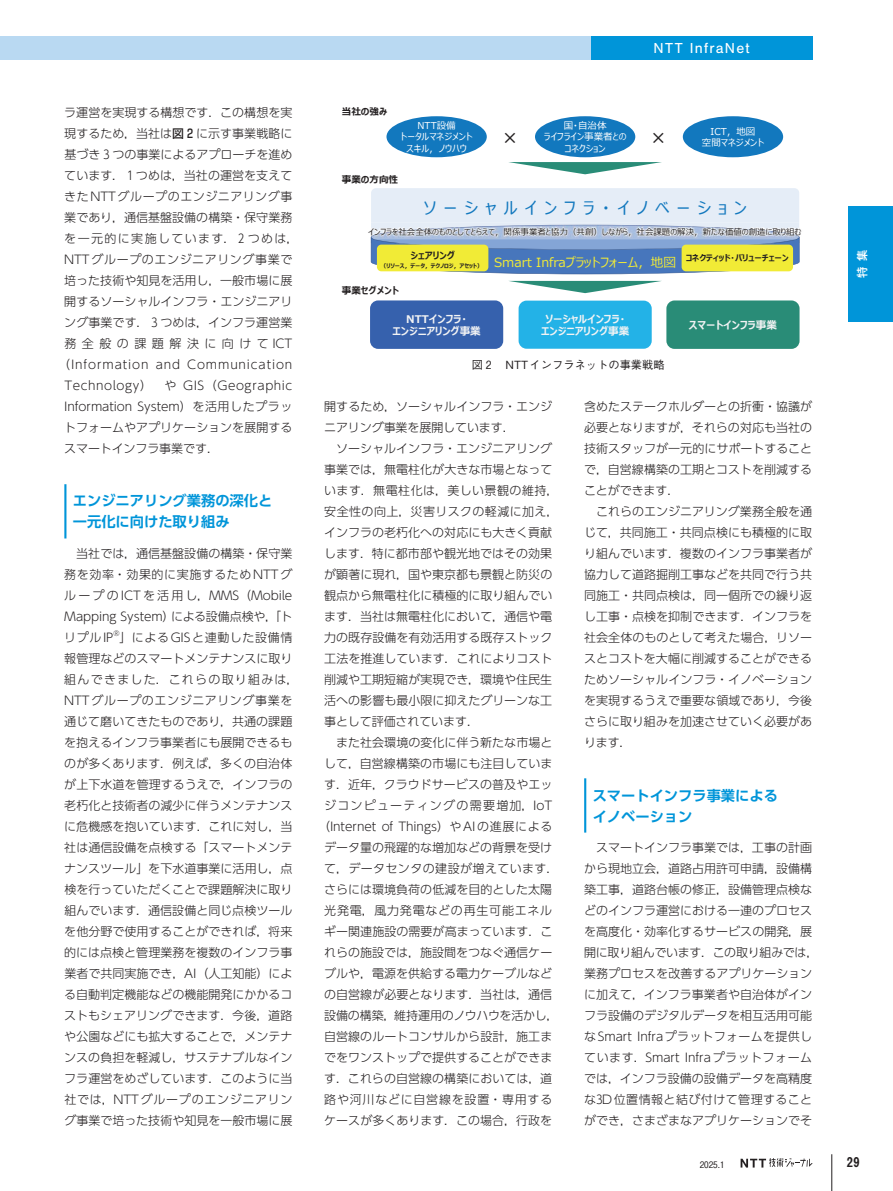
<style>
.page{position:relative;width:893px;height:1191px;background:#fff}
.page>*{position:absolute;margin:0;border:0;box-sizing:border-box;transform-origin:0 0}
.t1{font:19.05px "Meiryo UI";color:#231f20}
.t2{font:16.95px "Meiryo UI";letter-spacing:.43em;color:#1278be}
.t3{font:15px "Nimbus San";letter-spacing:.085em;color:#fff}
.t4{font:700 14.25px/21px "UD Shin Go Pr 6 De";color:#0095d9}
.t5{font:13.5px "Midashi Go Pro MB31";color:#231f20}
.t6{font:12.6px "Meiryo UI";color:#f1eb36}
.t7{font:300 12px/21px "UD Shin Go Pr 6";color:#231f20;text-align:justify}
.t8{font:300 12px "UD Shin Go Pr 6";letter-spacing:.05em;color:#231f20}
.t9{font:300 12px "UD Shin Go Pr 6";letter-spacing:.065em;color:#231f20}
.t10{font:300 12px "UD Shin Go Pr 6";letter-spacing:.07em;color:#231f20}
.t11{font:300 12px "UD Shin Go Pr 6";letter-spacing:-.02em;color:#231f20}
.t12{font:300 12px "UD Shin Go Pr 6";letter-spacing:.045em;color:#231f20}
.t13{font:300 12px "UD Shin Go Pr 6";letter-spacing:.105em;color:#231f20}
.t14{font:300 12px "UD Shin Go Pr 6";letter-spacing:.035em;color:#231f20}
.t15{font:300 12px "UD Shin Go Pr 6";letter-spacing:.115em;color:#231f20}
.t16{font:300 12px "UD Shin Go Pr 6";letter-spacing:.46em;color:#231f20}
.t17{font:500 11.25px "Gothic BBB Pr 5";color:#231f20}
.t18{font:11.25px "New Rodin Pro DB";color:#fff}
.t19{font:700 10.5px/12.6px "Meiryo UI";color:#f2f3f4;text-align:center}
.t20{font:9.45px/11.4px "Meiryo UI";color:#fff;text-align:center}
.t21{font:700 9.45px "Meiryo UI";color:#231f20}
.t22{font:9.45px "Meiryo UI";color:#231f20}
.t23{font:500 9px "Gothic BBB Pro";color:#231f20}
.t24{font:8.4px "Meiryo UI";color:#231f20}
.t25{font:700 8.4px "Meiryo UI";color:#231f20}
.t26{font:300 7.05px "UD Shin Go Pr 6";color:#231f20}
.t27{font:700 5.85px "Meiryo UI";color:#231f20}
.s1{font-family:"Shin Go Pr 6";font-weight:500}
</style>
<div class="page">
<hr style="left:64px;top:484px;width:2px;height:54px;background:#0095d9">
<hr style="left:584px;top:778px;width:2px;height:54px;background:#0095d9">
<svg style="left:370px;top:116px;width:430px;height:233px"></svg>
<svg style="left:371px;top:188px;width:428px;height:86px;background:#bacce5"></svg>
<div style="left:386px;top:116px;width:101px;height:41px;background:#1278be;border-radius:50%"></div>
<div style="left:535px;top:116px;width:100px;height:41px;background:#1278be;border-radius:50%"></div>
<div style="left:683px;top:116px;width:100px;height:41px;background:#1278be;border-radius:50%"></div>
<img style="left:371px;top:222px;width:428px;height:21px">
<img style="left:371px;top:225px;width:428px;height:14px">
<svg style="left:508px;top:162px;width:154px;height:12px"></svg>
<div style="left:377px;top:245px;width:111px;height:26px;background:#f1eb36;border-radius:4px"></div>
<div style="left:682px;top:245px;width:111px;height:26px;background:#f1eb36;border-radius:4px"></div>
<div style="left:370px;top:300px;width:133px;height:49px;background:#3661ad;border-radius:8px"></div>
<div style="left:519px;top:301px;width:133px;height:48px;background:#23b2e7;border-radius:8px"></div>
<div style="left:666px;top:300px;width:133px;height:49px;background:#298c77;border-radius:8px"></div>
<svg style="left:508px;top:281px;width:154px;height:12px"></svg>
<div style="left:0;top:36px;width:812px;height:24px;background:#b9d9f2"></div>
<div style="left:591px;top:36px;width:221px;height:24px;background:#0095d9"></div>
<svg style="left:741px;top:1158px;width:72px;height:9px"></svg>
<hr style="left:831px;top:1154px;width:1px;height:37px;background:#231f20">
<div style="left:848px;top:206px;width:45px;height:116px;background:#0095d9"></div>
<p class="t7" style="left:64px;top:101px;width:230px">ラ運営を実現する構想です．この構想を実</p>
<p class="t7" style="left:64px;top:122px;width:230px">現するため，当社は<span class="s1">図 2</span> に示す事業戦略に</p>
<p class="t7" style="left:64px;top:143px;width:230px">基づき 3 つの事業によるアプローチを進め</p>
<p class="t7" style="left:64px;top:164px;width:230px">ています． 1 つめは，当社の運営を支えて</p>
<p class="t12" style="left:64px;top:187px;width:230px">きたNTTグループのエンジニアリング事</p>
<p class="t7" style="left:64px;top:206px;width:230px">業であり，通信基盤設備の構築・保守業務</p>
<p class="t15" style="left:64px;top:229px;width:236px">を一元的に実施しています． 2 つめは，</p>
<p class="t8" style="left:64px;top:250px;width:230px">NTTグループのエンジニアリング事業で</p>
<p class="t7" style="left:64px;top:269px;width:230px">培った技術や知見を活用し，一般市場に展</p>
<p class="t7" style="left:64px;top:290px;width:230px">開するソーシャルインフラ・エンジニアリ</p>
<p class="t7" style="left:64px;top:311px;width:230px">ング事業です． 3 つめは，インフラ運営業</p>
<p class="t16" style="left:64px;top:334px;width:230px">務全般の課題解決に向けてICT</p>
<p class="t10" style="left:58px;top:355px;width:236px">（Information and Communication</p>
<p class="t8" style="left:64px;top:376px;width:230px">Technology） や GIS（Geographic</p>
<p class="t7" style="left:64px;top:395px;width:230px">Information System）を活用したプラッ</p>
<p class="t7" style="left:64px;top:416px;width:230px">トフォームやアプリケーションを展開する</p>
<p class="t7" style="left:64px;top:437px;width:156px">スマートインフラ事業です．</p>
<p class="t4" style="left:73px;top:490px;width:201px">エンジニアリング業務の深化と一元化に向けた取り組み</p>
<p class="t7" style="left:64px;top:542px;width:230px;text-indent:12px">当社では，通信基盤設備の構築・保守業務を効率・効果的に実施するためNTTグループの ICT を活用し，MMS（Mobile Mapping System）による設備点検や，「トリプルIP</p>
<p class="t26" style="left:113px;top:628px;width:8px">®</p>
<p class="t7" style="left:64px;top:626px;width:236px;text-align:left;text-indent:55px">」によるGISと連動した設備情報管理などのスマートメンテナンスに取り組んできました．これらの取り組みは，<br>NTTグループのエンジニアリング事業を通じて磨いてきたものであり，共通の課題を抱えるインフラ事業者にも展開できるものが多くあります．例えば，多くの自治体が上下水道を管理するうえで，インフラの老朽化と技術者の減少に伴うメンテナンスに危機感を抱いています．これに対し，当社は通信設備を点検する「スマートメンテナンスツール」を下水道事業に活用し，点検を行っていただくことで課題解決に取り組んでいます．通信設備と同じ点検ツールを他分野で使用することができれば，将来的には点検と管理業務を複数のインフラ事業者で共同実施でき，AI（人工知能）による自動判定機能などの機能開発にかかるコストもシェアリングできます．今後，道路や公園などにも拡大することで，メンテナンスの負担を軽減し，サステナブルなインフラ運営をめざしています．このように当社では，NTTグループのエンジニアリング事業で培った技術や知見を一般市場に展</p>
<p class="t3" style="left:654px;top:39px;width:98px">NTT InfraNet</p>
<p class="t21" style="left:342px;top:105px;width:47px">当社の強み</p>
<p class="t20" style="left:401px;top:120px;width:74px">NTT設備<br>トータルマネジメントスキル，ノウハウ</p>
<p class="t20" style="left:544px;top:120px;width:84px">国・自治体<br>ライフライン事業者とのコネクション</p>
<p class="t20" style="left:711px;top:126px;width:46px">ICT，地図</p>
<h1 class="t1" style="left:502px;top:124px;width:17px">×</h1>
<h1 class="t1" style="left:651px;top:124px;width:17px">×</h1>
<p class="t20" style="left:702px;top:138px;width:64px">空間マネジメント</p>
<p class="t21" style="left:342px;top:173px;width:58px">事業の方向性</p>
<h2 class="t2" style="left:423px;top:196px;width:325px">ソーシャルインフラ・イノベーション</h2>
<p class="t24" style="left:368px;top:226px;width:435px">インフラを社会全体のものとしてとらえて，関係事業者と協力（共創）しながら，社会課題の解決，新たな価値の創造に取り組む</p>
<p class="t21" style="left:410px;top:248px;width:46px">シェアリング</p>
<p class="t27" style="left:381px;top:262px;width:104px">（リソース，データ，テクノロジ，アセット）</p>
<p class="t21" style="left:342px;top:284px;width:59px">事業セグメント</p>
<p class="t6" style="left:494px;top:253px;width:183px">Smart Infraプラットフォーム，地図</p>
<p class="t25" style="left:686px;top:252px;width:104px">コネクティッド・バリューチェーン</p>
<p class="t19" style="left:392px;top:313px;width:90px">NTTインフラ・<br>エンジニアリング事業</p>
<p class="t19" style="left:541px;top:313px;width:90px">ソーシャルインフラ・エンジニアリング事業</p>
<p class="t19" style="left:689px;top:319px;width:90px">スマートインフラ事業</p>
<p class="t17" style="left:472px;top:356px;width:194px">図 2 　NTTインフラネットの事業戦略</p>
<p class="t22" style="left:501px;top:359px;width:135px">図2 NTTインフラネットの事業戦略</p>
<p class="t7" style="left:324px;top:395px;width:230px">開するため，ソーシャルインフラ・エンジニアリング事業を展開しています．</p>
<p class="t7" style="left:324px;top:437px;width:236px;text-align:left;text-indent:12px">ソーシャルインフラ・エンジニアリング事業では，無電柱化が大きな市場となっています．無電柱化は，美しい景観の維持，安全性の向上，災害リスクの軽減に加え，インフラの老朽化への対応にも大きく貢献します．特に都市部や観光地ではその効果が顕著に現れ，国や東京都も景観と防災の観点から無電柱化に積極的に取り組んでいます．当社は無電柱化において，通信や電力の既存設備を有効活用する既存ストック工法を推進しています．これによりコスト削減や工期短縮が実現でき，環境や住民生活への影響も最小限に抑えたグリーンな工事として評価されています．</p>
<p class="t7" style="left:336px;top:731px;width:218px">また社会環境の変化に伴う新たな市場と</p>
<p class="t7" style="left:324px;top:752px;width:230px">して，自営線構築の市場にも注目していま</p>
<p class="t7" style="left:324px;top:773px;width:230px">す．近年，クラウドサービスの普及やエッ</p>
<p class="t13" style="left:324px;top:796px;width:230px">ジコンピューティングの需要増加，IoT</p>
<p class="t7" style="left:318px;top:815px;width:236px">（Internet of Things）やAIの進展による</p>
<p class="t7" style="left:324px;top:836px;width:230px">データ量の飛躍的な増加などの背景を受け</p>
<p class="t14" style="left:324px;top:859px;width:236px">て，データセンタの建設が増えています．</p>
<p class="t7" style="left:324px;top:878px;width:230px">さらには環境負荷の低減を目的とした太陽</p>
<p class="t9" style="left:324px;top:901px;width:230px">光発電，風力発電などの再生可能エネル</p>
<p class="t7" style="left:324px;top:920px;width:230px">ギー関連施設の需要が高まっています．こ</p>
<p class="t7" style="left:324px;top:941px;width:230px">れらの施設では，施設間をつなぐ通信ケー</p>
<p class="t7" style="left:324px;top:962px;width:230px">ブルや，電源を供給する電力ケーブルなど</p>
<p class="t7" style="left:324px;top:983px;width:230px">の自営線が必要となります．当社は，通信</p>
<p class="t11" style="left:324px;top:1006px;width:236px">設備の構築，維持運用のノウハウを活かし，</p>
<p class="t7" style="left:324px;top:1025px;width:230px">自営線のルートコンサルから設計，施工ま</p>
<p class="t7" style="left:324px;top:1046px;width:230px">でをワンストップで提供することができま</p>
<p class="t7" style="left:324px;top:1067px;width:230px">す．これらの自営線の構築においては，道</p>
<p class="t9" style="left:324px;top:1090px;width:230px">路や河川などに自営線を設置・専用する</p>
<p class="t7" style="left:324px;top:1109px;width:230px">ケースが多くあります．この場合，行政を</p>
<p class="t7" style="left:584px;top:395px;width:230px">含めたステークホルダーとの折衝・協議が必要となりますが，それらの対応も当社の技術スタッフが一元的にサポートすることで，自営線構築の工期とコストを削減することができます．</p>
<p class="t7" style="left:584px;top:500px;width:230px;text-indent:12px">これらのエンジニアリング業務全般を通じて，共同施工・共同点検にも積極的に取り組んでいます．複数のインフラ事業者が協力して道路掘削工事などを共同で行う共同施工・共同点検は，同一個所での繰り返し工事・点検を抑制できます．インフラを社会全体のものとして考えた場合，リソースとコストを大幅に削減することができるためソーシャルインフラ・イノベーションを実現するうえで重要な領域であり，今後さらに取り組みを加速させていく必要があります．</p>
<p class="t4" style="left:593px;top:784px;width:187px">スマートインフラ事業によるイノベーション</p>
<p class="t7" style="left:584px;top:836px;width:236px;text-align:center">スマートインフラ事業では，工事の計画<br>から現地立会，道路占用許可申請，設備構築工事，道路台帳の修正，設備管理点検などのインフラ運営における一連のプロセスを高度化・効率化するサービスの開発，展開に取り組んでいます．この取り組みでは，業務プロセスを改善するアプリケーションに加えて，インフラ事業者や自治体がインフラ設備のデジタルデータを相互活用可能なSmart Infraプラットフォームを提供しています．Smart Infraプラットフォームでは，インフラ設備の設備データを高精度な3D位置情報と結び付けて管理することができ，さまざまなアプリケーションでそ</p>
<p class="t23" style="left:700px;top:1157px;width:26px">2025.1</p>
<p class="t18" style="left:852px;top:278px;width:30px;rotate:-90deg">特集</p>
<p class="t5" style="left:846px;top:1151px;width:15px">29</p>
</div>
